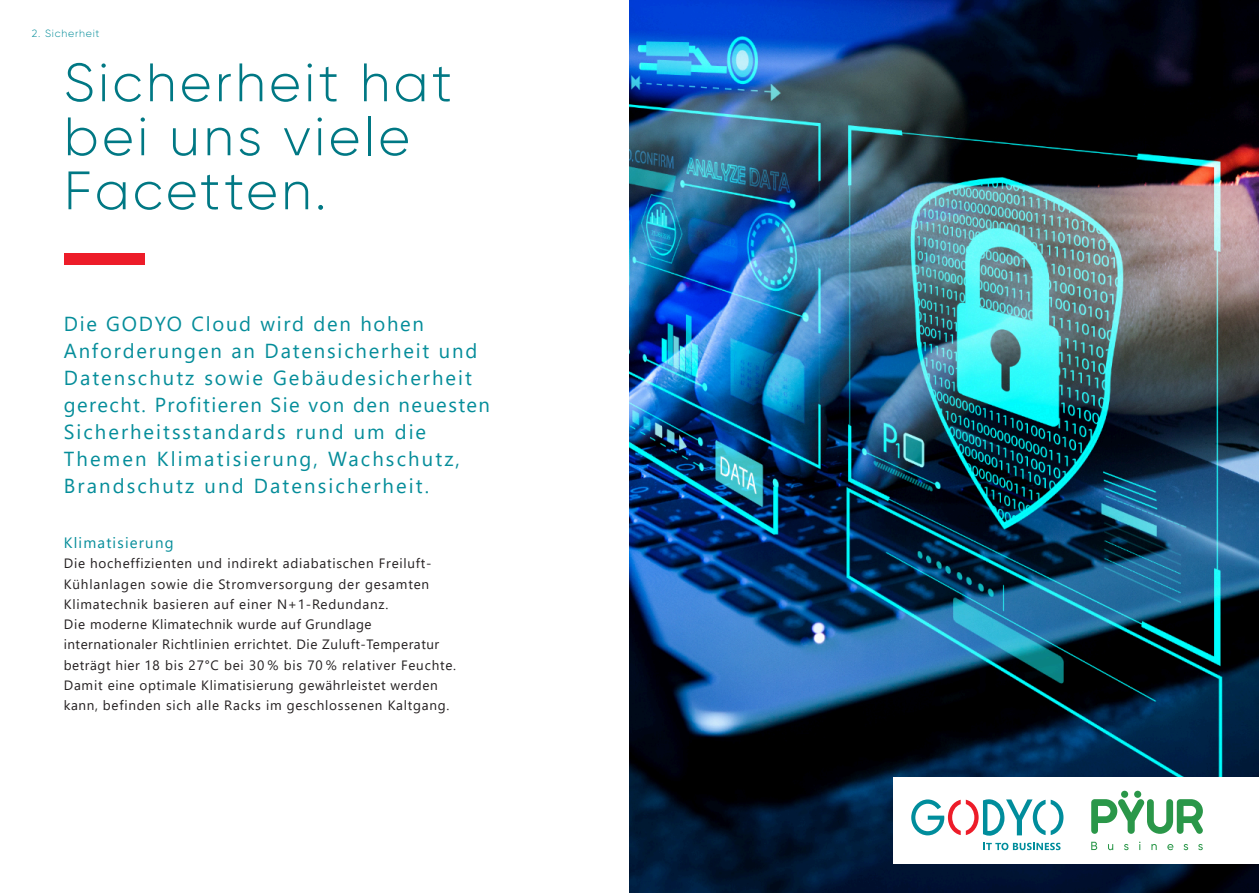
<style>
.page{position:relative;width:1259px;height:893px;background:#fff}
.page>*{position:absolute;margin:0;border:0;box-sizing:border-box;transform-origin:0 0}
.t1{font:300 54px/54px "Gilroy";letter-spacing:.06em;color:#007884}
.t2{font:20.25px/27px "Segoe UI";letter-spacing:.1em;color:#058d9a}
.t3{font:15px "Segoe UI";letter-spacing:.08em;color:#058d9a}
.t4{font:13.5px/20.2px "Segoe UI";letter-spacing:.055em;color:#231f20}
.t5{font:300 10.5px "Gilroy";letter-spacing:.07em;color:#058d9a}
</style>
<div class="page">
<img style="left:629px;top:0;width:630px;height:893px">
<div style="left:893px;top:777px;width:366px;height:86px;background:#fff"></div>
<svg style="left:911px;top:799px;width:49px;height:36px"></svg>
<svg style="left:966px;top:799px;width:97px;height:37px"></svg>
<svg style="left:983px;top:843px;width:77px;height:7px"></svg>
<div style="left:1121px;top:791px;width:7px;height:7px;background:#2a9749;border-radius:50%"></div>
<div style="left:1134px;top:791px;width:7px;height:7px;background:#2a9749;border-radius:50%"></div>
<svg style="left:1091px;top:799px;width:112px;height:35px"></svg>
<svg style="left:1091px;top:842px;width:6px;height:8px"></svg>
<svg style="left:1108px;top:844px;width:5px;height:6px"></svg>
<svg style="left:1124px;top:844px;width:4px;height:6px"></svg>
<svg style="left:1151px;top:844px;width:5px;height:6px"></svg>
<svg style="left:1167px;top:844px;width:6px;height:6px"></svg>
<svg style="left:1183px;top:844px;width:5px;height:6px"></svg>
<svg style="left:1198px;top:844px;width:4px;height:6px"></svg>
<div style="left:64px;top:253px;width:80px;height:12px;background:#ed1c29"></div>
<p class="t5" style="left:32px;top:29px;width:69px">2. Sicherheit</p>
<h1 class="t1" style="left:64px;top:58px;width:390px">Sicherheit hat bei uns viele<br>Facetten.</h1>
<p class="t2" style="left:64px;top:312px;width:428px">Die GODYO Cloud wird den hohen Anforderungen an Datensicherheit und Datenschutz sowie Gebäudesicherheit gerecht. Profitieren Sie von den neuesten Sicherheitsstandards rund um die Themen Klimatisierung, Wachschutz, Brandschutz und Datensicherheit.</p>
<p class="t3" style="left:64px;top:537px;width:111px">Klimatisierung</p>
<p class="t4" style="left:64px;top:555px;width:394px">Die hocheffizienten und indirekt adiabatischen Freiluft-Kühlanlagen sowie die Stromversorgung der gesamten Klimatechnik basieren auf einer N+1-Redundanz.<br>Die moderne Klimatechnik wurde auf Grundlage internationaler Richtlinien errichtet. Die Zuluft-Temperatur beträgt hier 18 bis 27°C bei 30 % bis 70 % relativer Feuchte.<br>Damit eine optimale Klimatisierung gewährleistet werden kann, befinden sich alle Racks im geschlossenen Kaltgang.</p>
</div>
